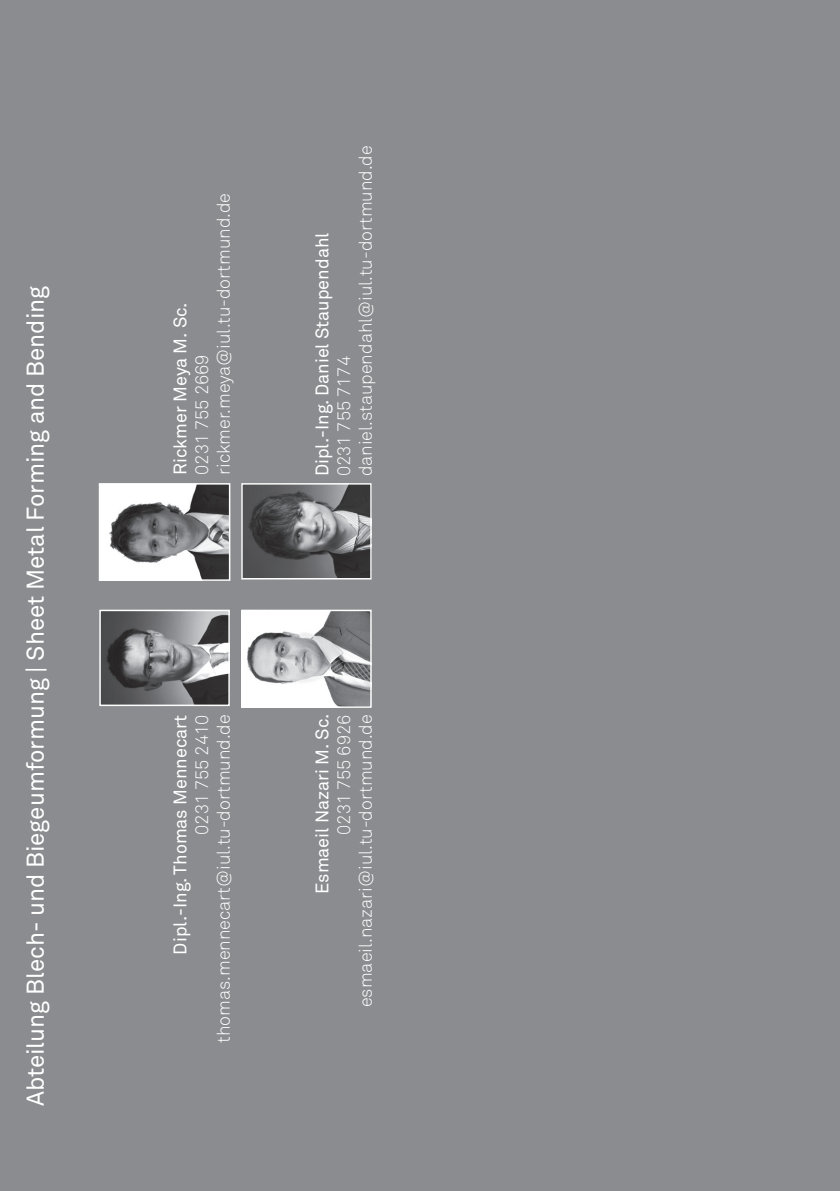
<style>
.page{position:relative;width:840px;height:1191px;background:#fff}
.page>*{position:absolute;margin:0;border:0;box-sizing:border-box;transform-origin:0 0}
.t1{font:24px "Akkurat Office";color:#fff}
.t2{font:18px/21.6px "Akkurat Light Office";color:#fff}
.t3{font:18px "Akkurat Office";color:#fff}
</style>
<div class="page">
<div style="left:0;top:0;width:839px;height:1191px;background:#8a8c8f"></div>
<img style="left:244px;top:486px;width:124px;height:90px">
<div style="left:241px;top:483px;width:130px;height:96px;border:2px solid #fff"></div>
<img style="left:244px;top:612px;width:124px;height:93px">
<div style="left:241px;top:609px;width:130px;height:99px;border:2px solid #fff"></div>
<img style="left:102px;top:612px;width:125px;height:91px">
<div style="left:99px;top:609px;width:131px;height:97px;border:2px solid #fff"></div>
<img style="left:102px;top:486px;width:125px;height:92px">
<div style="left:99px;top:483px;width:131px;height:98px;border:2px solid #fff"></div>
<h1 class="t1" style="left:22px;top:1106px;width:822px;rotate:-90deg">Abteilung Blech- und Biegeumformung | Sheet Metal Forming and Bending</h1>
<p class="t2" style="left:191px;top:475px;width:283px;rotate:-90deg">0231 755 2669 rickmer.meya@iul.tu-dortmund.de</p>
<p class="t3" style="left:170px;top:475px;width:174px;rotate:-90deg">Rickmer Meya M. Sc.</p>
<p class="t2" style="left:333px;top:476px;width:332px;rotate:-90deg">0231 755 7174 daniel.staupendahl@iul.tu-dortmund.de</p>
<p class="t3" style="left:311px;top:476px;width:245px;rotate:-90deg">Dipl.-Ing. Daniel Staupendahl</p>
<p class="t3" style="left:170px;top:954px;width:241px;rotate:-90deg">Dipl.-Ing. Thomas Mennecart</p>
<p class="t2" style="left:191px;top:1042px;width:330px;text-align:right;rotate:-90deg">0231 755 2410 thomas.mennecart@iul.tu-dortmund.de</p>
<p class="t3" style="left:311px;top:894px;width:182px;rotate:-90deg">Esmaeil Nazari M. Sc.</p>
<p class="t2" style="left:333px;top:1007px;width:294px;text-align:right;rotate:-90deg">0231 755 6926 esmaeil.nazari@iul.tu-dortmund.de</p>
</div>
